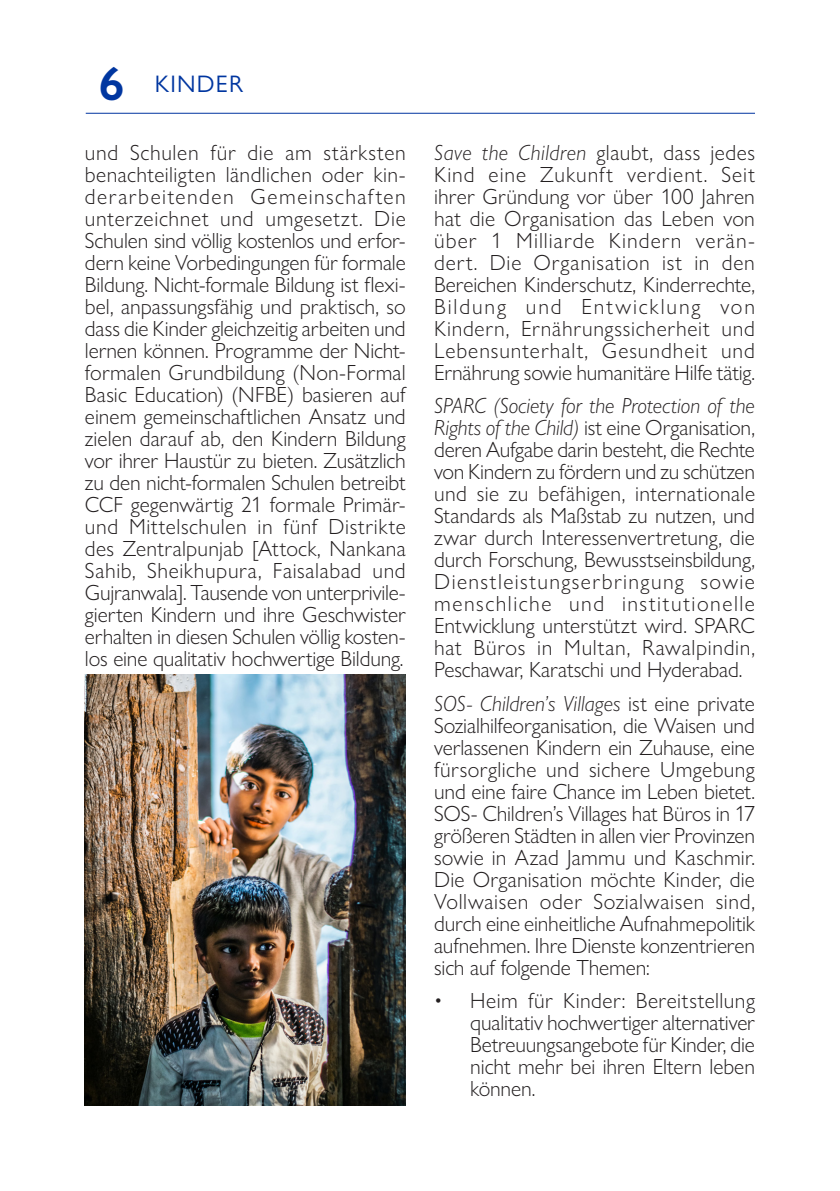
<style>
.page{position:relative;width:840px;height:1191px;background:#fff}
.page>*{position:absolute;margin:0;border:0;box-sizing:border-box;transform-origin:0 0}
.t1{font:600 48px "Gill Sans Nova";color:#0036a0}
.t2{font:24px "Gill Sans Nova";letter-spacing:.05em;color:#0036a0}
.t3{font:300 22px/22px "Gill Sans Nova";letter-spacing:-.005em;color:#231f20;text-align:justify}
.s1{font-style:italic}
</style>
<div class="page">
<hr style="left:86px;top:113px;width:668px;height:1px;background:#0033a0">
<img style="left:85px;top:675px;width:320px;height:431px">
<p class="t1" style="left:99px;top:54px;width:27px">6</p>
<p class="t2" style="left:155px;top:69px;width:90px">KINDER</p>
<p class="t3" style="left:85px;top:141px;width:322px">und Schulen für die am stärksten benachteiligten ländlichen oder kin&shy;derarbeitenden Gemeinschaften unterzeichnet und umgesetzt. Die Schulen sind völlig kostenlos und erfor&shy;dern keine Vorbedingungen für formale Bildung. Nicht-formale Bildung ist flexi&shy;bel, anpassungsfähig und praktisch, so dass die Kinder gleichzeitig arbeiten und lernen können. Programme der Nicht&shy;formalen Grundbildung (Non-Formal Basic Education) (NFBE) basieren auf einem gemeinschaftlichen Ansatz und zielen darauf ab, den Kindern Bildung vor ihrer Haustür zu bieten. Zusätzlich zu den nicht-formalen Schulen betreibt CCF gegenwärtig 21 formale Primär&shy;und Mittelschulen in fünf Distrikte des Zentralpunjab [Attock, Nankana Sahib, Sheikhupura, Faisalabad und Gujranwala]. Tausende von unterprivile&shy;gierten Kindern und ihre Geschwister erhalten in diesen Schulen völlig kosten&shy;los eine qualitativ hochwertige Bildung.</p>
<p class="t3" style="left:434px;top:141px;width:322px"><span class="s1">Save the Children</span> glaubt, dass jedes Kind eine Zukunft verdient. Seit ihrer Gründung vor über 100 Jahren hat die Organisation das Leben von über 1 Milliarde Kindern verän&shy;dert. Die Organisation ist in den Bereichen Kinderschutz, Kinderrechte, Bildung und Entwicklung von Kindern, Ernährungssicherheit und Lebensunterhalt, Gesundheit und Ernährung sowie humanitäre Hilfe tätig.</p>
<p class="t3" style="left:434px;top:395px;width:322px"><span class="s1">SPARC (Society for the Protection of the Rights of the Child)</span> ist eine Organisation, deren Aufgabe darin besteht, die Rechte von Kindern zu fördern und zu schützen und sie zu befähigen, internationale Standards als Maßstab zu nutzen, und zwar durch Interessenvertretung, die durch Forschung, Bewusstseinsbildung, Dienstleistungserbringung sowie menschliche und institutionelle Entwicklung unterstützt wird. SPARC hat Büros in Multan, Rawalpindin, Peschawar, Karatschi und Hyderabad.</p>
<p class="t3" style="left:434px;top:692px;width:322px"><span class="s1">SOS- Children’s Villages</span> ist eine private Sozialhilfeorganisation, die Waisen und verlassenen Kindern ein Zuhause, eine fürsorgliche und sichere Umgebung und eine faire Chance im Leben bietet.<br>SOS- Children’s Villages hat Büros in 17 größeren Städten in allen vier Provinzen sowie in Azad Jammu und Kaschmir.<br>Die Organisation möchte Kinder, die Vollwaisen oder Sozialwaisen sind, durch eine einheitliche Aufnahmepolitik aufnehmen. Ihre Dienste konzentrieren sich auf folgende Themen:</p>
<p class="t3" style="left:470px;top:989px;width:286px;text-indent:-36px">• Heim für Kinder: Bereitstellung qualitativ hochwertiger alternativer Betreuungsangebote für Kinder, die nicht mehr bei ihren Eltern leben können.</p>
</div>
